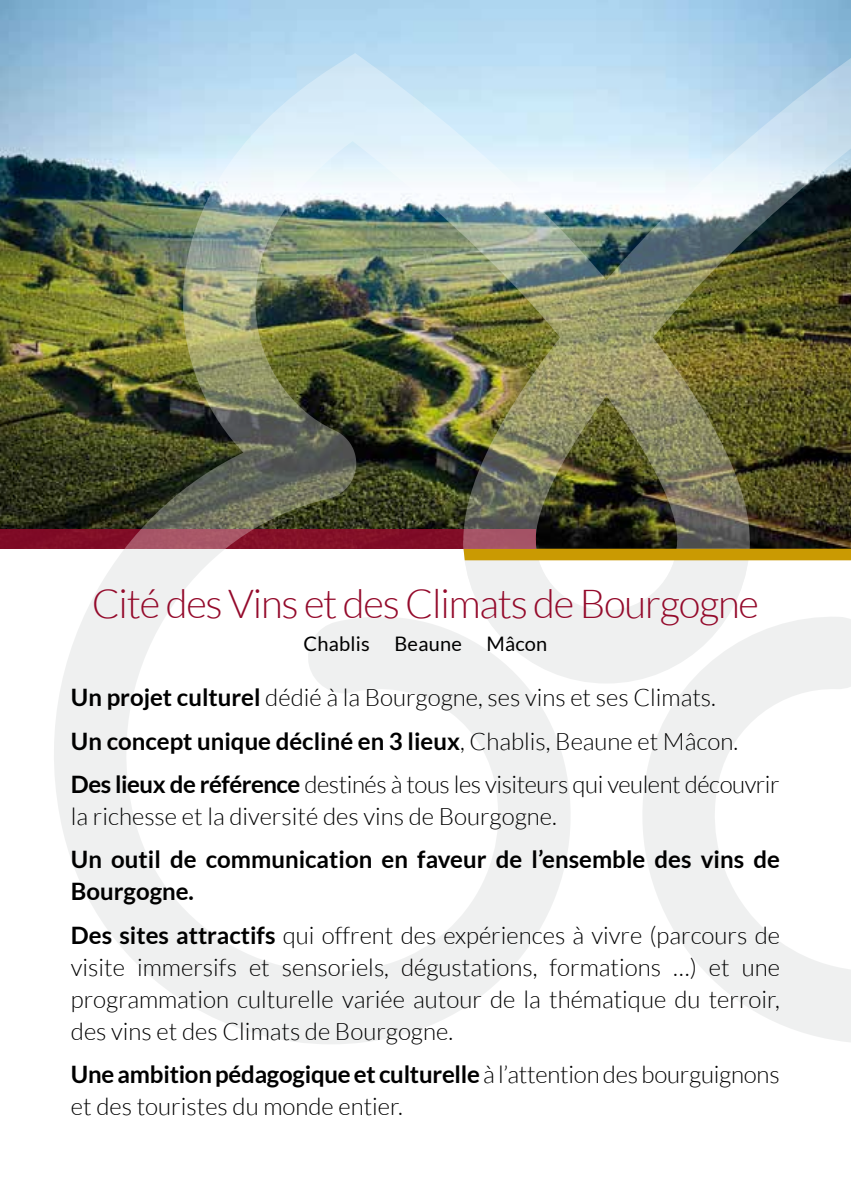
<style>
.page{position:relative;width:851px;height:1191px;background:#fff}
.page>*{position:absolute;margin:0;border:0;box-sizing:border-box;transform-origin:0 0}
.t1{font:300 40px "Lato";letter-spacing:-.03em;color:#940a2b}
.t2{font:300 24px/32px "Lato";color:#000;text-align:justify}
.t3{font:300 24px/43.4px "Lato";letter-spacing:-.02em;color:#000}
.t4{font:700 24px/32px "Lato";color:#000}
.t5{font:20px "Lato";letter-spacing:.01em;color:#000}
.s1{font-weight:700}
</style>
<div class="page">
<svg style="left:54px;top:549px;width:409px;height:495px"></svg>
<svg style="left:463px;top:683px;width:387px;height:359px"></svg>
<img style="left:0;top:0;width:850px;height:529px">
<div style="left:0;top:529px;width:536px;height:20px;background:#7f0a26"></div>
<img style="left:54px;top:53px;width:409px;height:496px">
<img style="left:463px;top:53px;width:387px;height:487px">
<svg style="left:463px;top:540px;width:387px;height:143px"></svg>
<h1 class="t1" style="left:92px;top:582px;width:668px">Cité des Vins et des Climats de Bourgogne</h1>
<p class="t5" style="left:303px;top:633px;width:245px">Chablis Beaune Mâcon</p>
<p class="t3" style="left:71px;top:676px;width:710px"><span class="s1">Un projet culturel</span> dédié à la Bourgogne, ses vins et ses Climats.<br><span class="s1">Un concept unique décliné en 3 lieux</span>, Chablis, Beaune et Mâcon.<br><span class="s1">Des lieux de référence</span> destinés à tous les visiteurs qui veulent découvrir</p>
<p class="t2" style="left:71px;top:800px;width:487px">la richesse et la diversité des vins de Bourgogne.</p>
<p class="t4" style="left:71px;top:843px;width:710px">Un outil de communication en faveur de l’ensemble des vins de<br>Bourgogne.</p>
<p class="t2" style="left:71px;top:919px;width:710px"><span class="s1">Des sites attractifs</span> qui offrent des expériences à vivre (parcours de visite immersifs et sensoriels, dégustations, formations …) et une programmation culturelle variée autour de la thématique du terroir, des vins et des Climats de Bourgogne.</p>
<p class="t2" style="left:71px;top:1058px;width:710px"><span class="s1">Une ambition pédagogique et culturelle</span> à l’attention des bourguignons et des touristes du monde entier.</p>
</div>
